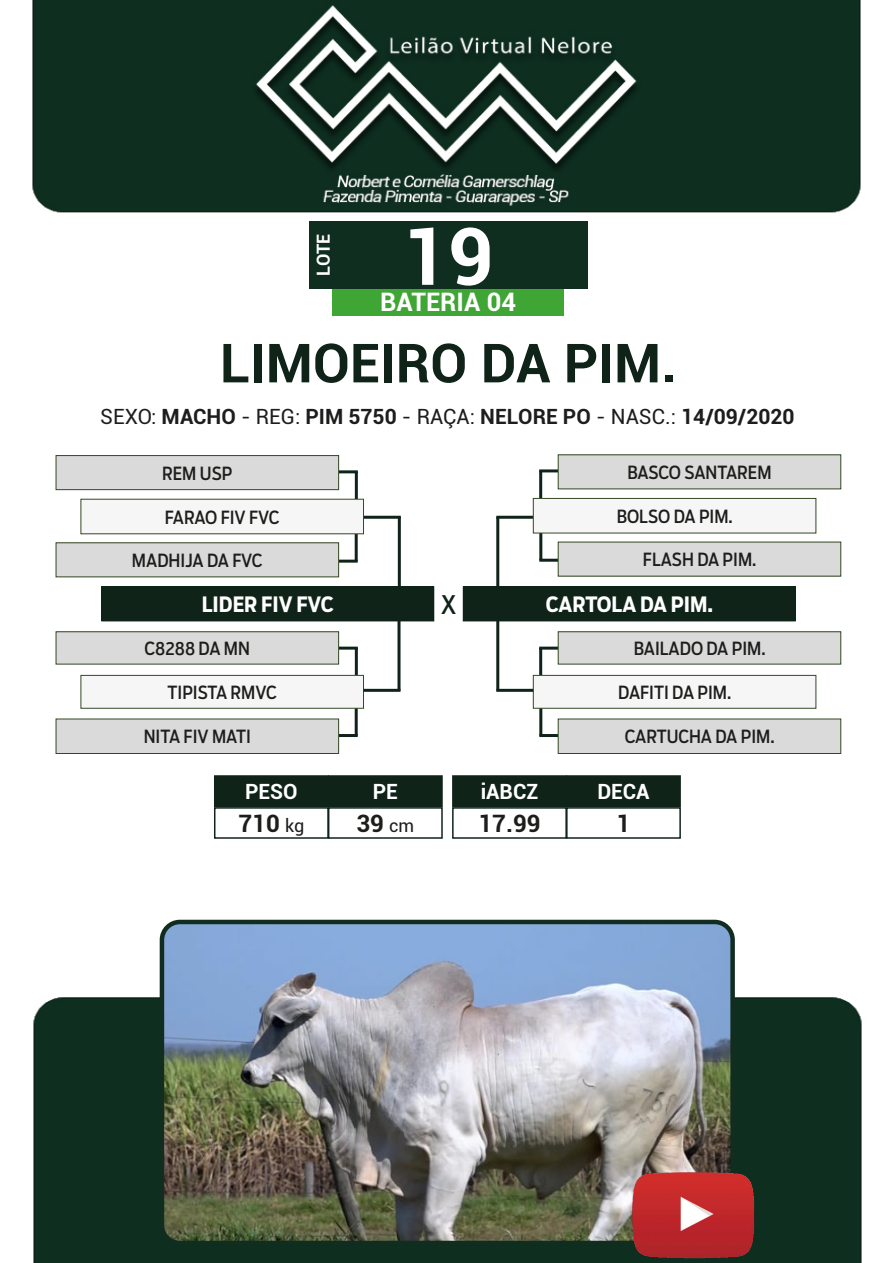
<style>
.page{position:relative;width:893px;height:1263px;background:#fff}
.page>*{position:absolute;margin:0;border:0;box-sizing:border-box;transform-origin:0 0}
.t1{font:700 79.5px "Roboto";color:#fff}
.t2{font:700 54px "Roboto";color:#0f2319}
.t3{font:700 25.5px "Roboto";color:#fff}
.t4{font:25.5px "Boomer Cond";color:#0f2319}
.t5{font:700 24px "Roboto";color:#1d1d1b}
.t6{font:700 21px "Roboto";color:#1d1d1b}
.t7{font:700 21px "Boomer Cond";color:#fff}
.t8{font:700 21px "Roboto";color:#fff}
.t9{font:18px "Boomer Cond";color:#1d1d1b}
.t10{font:700 18px "Roboto";color:#fff}
.s1{font-weight:400}
.s2{font-weight:400;font-size:18px}
</style>
<div class="page">
<img style="left:32px;top:0;width:830px;height:1263px">
<hr style="left:496px;top:517px;width:3px;height:70px;background:#0f2319">
<hr style="left:496px;top:516px;width:37px;height:3px;background:#0f2319">
<hr style="left:398px;top:517px;width:3px;height:70px;background:#0f2319">
<hr style="left:364px;top:516px;width:37px;height:3px;background:#0f2319">
<hr style="left:355px;top:648px;width:3px;height:27px;background:#0f2319">
<hr style="left:339px;top:647px;width:19px;height:3px;background:#0f2319">
<hr style="left:355px;top:708px;width:3px;height:28px;background:#0f2319">
<hr style="left:338px;top:734px;width:20px;height:3px;background:#0f2319">
<hr style="left:539px;top:648px;width:3px;height:27px;background:#0f2319">
<hr style="left:539px;top:647px;width:19px;height:3px;background:#0f2319">
<hr style="left:539px;top:708px;width:3px;height:28px;background:#0f2319">
<hr style="left:539px;top:734px;width:20px;height:3px;background:#0f2319">
<hr style="left:539px;top:471px;width:3px;height:27px;background:#0f2319">
<hr style="left:539px;top:469px;width:19px;height:3px;background:#0f2319">
<hr style="left:539px;top:533px;width:3px;height:27px;background:#0f2319">
<hr style="left:539px;top:559px;width:20px;height:3px;background:#0f2319">
<hr style="left:355px;top:534px;width:3px;height:27px;background:#0f2319">
<hr style="left:338px;top:560px;width:20px;height:3px;background:#0f2319">
<hr style="left:355px;top:472px;width:3px;height:27px;background:#0f2319">
<hr style="left:339px;top:470px;width:19px;height:3px;background:#0f2319">
<hr style="left:512px;top:567px;width:283px;height:1px;background:#fff">
<div style="left:558px;top:542px;width:283px;height:34px;background:#dadada"></div>
<div style="left:56px;top:543px;width:283px;height:34px;background:#dadada"></div>
<div style="left:56px;top:542px;width:283px;height:35px;border:1px solid #334823"></div>
<div style="left:56px;top:719px;width:283px;height:34px;background:#dadada"></div>
<div style="left:56px;top:719px;width:283px;height:35px;border:1px solid #334823"></div>
<div style="left:558px;top:719px;width:283px;height:34px;background:#dadada"></div>
<div style="left:558px;top:719px;width:283px;height:35px;border:1px solid #334823"></div>
<div style="left:533px;top:498px;width:283px;height:35px;background:#f6f6f6"></div>
<div style="left:533px;top:498px;width:283px;height:35px;border:1px solid #334823"></div>
<div style="left:81px;top:499px;width:282px;height:35px;background:#f6f6f6"></div>
<div style="left:81px;top:675px;width:282px;height:33px;background:#f6f6f6"></div>
<div style="left:81px;top:675px;width:283px;height:34px;border:1px solid #334823"></div>
<div style="left:533px;top:675px;width:283px;height:33px;background:#f6f6f6"></div>
<div style="left:533px;top:675px;width:283px;height:34px;border:1px solid #334823"></div>
<div style="left:558px;top:455px;width:283px;height:34px;background:#dadada"></div>
<div style="left:558px;top:454px;width:283px;height:35px;border:1px solid #334823"></div>
<div style="left:56px;top:456px;width:283px;height:34px;background:#dadada"></div>
<div style="left:56px;top:455px;width:283px;height:35px;border:1px solid #334823"></div>
<div style="left:56px;top:632px;width:283px;height:32px;background:#dadada"></div>
<div style="left:56px;top:631px;width:283px;height:33px;border:1px solid #334823"></div>
<div style="left:558px;top:632px;width:283px;height:32px;background:#dadada"></div>
<div style="left:558px;top:631px;width:283px;height:33px;border:1px solid #334823"></div>
<div style="left:434px;top:587px;width:28px;height:34px;background:#fff"></div>
<div style="left:102px;top:587px;width:332px;height:34px;background:#0f2319"></div>
<div style="left:101px;top:586px;width:333px;height:35px;border:1px solid #0e2318"></div>
<div style="left:463px;top:587px;width:332px;height:34px;background:#0f2319"></div>
<div style="left:463px;top:586px;width:333px;height:35px;border:1px solid #0e2318"></div>
<hr style="left:397px;top:620px;width:3px;height:70px;background:#0f2319">
<hr style="left:363px;top:689px;width:37px;height:3px;background:#0f2319">
<hr style="left:496px;top:620px;width:3px;height:70px;background:#0f2319">
<hr style="left:496px;top:689px;width:37px;height:3px;background:#0f2319">
<div style="left:332px;top:287px;width:232px;height:29px;background:#3fa535"></div>
<div style="left:309px;top:221px;width:278px;height:68px;background:#0f2e1f"></div>
<img style="left:162px;top:922px;width:571px;height:321px">
<div style="left:160px;top:920px;width:575px;height:325px;border:4px solid #112d1f;border-radius:18px"></div>
<img style="left:631px;top:1170px;width:126px;height:90px">
<div style="left:215px;top:776px;width:113px;height:30px;background:#0f2319"></div>
<div style="left:214px;top:775px;width:115px;height:32px;border:2px solid #10231a"></div>
<div style="left:214px;top:807px;width:115px;height:32px;border:2px solid #10231a"></div>
<div style="left:329px;top:776px;width:113px;height:30px;background:#0f2319"></div>
<div style="left:328px;top:775px;width:115px;height:32px;border:2px solid #10231a"></div>
<div style="left:328px;top:807px;width:115px;height:32px;border:2px solid #10231a"></div>
<div style="left:453px;top:776px;width:113px;height:30px;background:#0f2319"></div>
<div style="left:452px;top:775px;width:115px;height:32px;border:2px solid #10231a"></div>
<div style="left:452px;top:807px;width:115px;height:32px;border:2px solid #10231a"></div>
<div style="left:567px;top:776px;width:113px;height:30px;background:#0f2319"></div>
<div style="left:566px;top:775px;width:115px;height:32px;border:2px solid #10231a"></div>
<div style="left:566px;top:807px;width:115px;height:32px;border:2px solid #10231a"></div>
<p class="t10" style="left:311px;top:276px;width:44px;rotate:-90deg">LOTE</p>
<p class="t1" style="left:402px;top:200px;width:93px">19</p>
<p class="t3" style="left:380px;top:284px;width:137px">BATERIA 04</p>
<p class="t2" style="left:220px;top:325px;width:458px">LIMOEIRO DA PIM.</p>
<p class="t6" style="left:100px;top:402px;width:696px"><span class="s1">SEXO:</span> MACHO <span class="s1">- REG:</span> PIM 5750 <span class="s1">- RAÇA:</span> NELORE PO <span class="s1">- NASC.:</span> 14/09/2020</p>
<p class="t9" style="left:162px;top:463px;width:72px">REM USP</p>
<p class="t9" style="left:627px;top:462px;width:146px">BASCO SANTAREM</p>
<p class="t9" style="left:165px;top:506px;width:116px">FARAO FIV FVC</p>
<p class="t9" style="left:617px;top:506px;width:118px">BOLSO DA PIM.</p>
<p class="t9" style="left:132px;top:550px;width:132px">MADHIJA DA FVC</p>
<p class="t9" style="left:643px;top:549px;width:115px">FLASH DA PIM.</p>
<p class="t7" style="left:202px;top:592px;width:133px">LIDER FIV FVC</p>
<p class="t4" style="left:441px;top:590px;width:17px">X</p>
<p class="t7" style="left:546px;top:592px;width:169px">CARTOLA DA PIM.</p>
<p class="t9" style="left:145px;top:638px;width:107px">C8288 DA MN</p>
<p class="t9" style="left:634px;top:638px;width:133px">BAILADO DA PIM.</p>
<p class="t9" style="left:168px;top:682px;width:111px">TIPISTA RMVC</p>
<p class="t9" style="left:618px;top:682px;width:115px">DAFITI DA PIM.</p>
<p class="t9" style="left:144px;top:726px;width:109px">NITA FIV MATI</p>
<p class="t9" style="left:625px;top:726px;width:151px">CARTUCHA DA PIM.</p>
<p class="t8" style="left:245px;top:777px;width:54px">PESO</p>
<p class="t5" style="left:238px;top:806px;width:67px">710 <span class="s2">kg</span></p>
<p class="t8" style="left:373px;top:777px;width:27px">PE</p>
<p class="t5" style="left:356px;top:806px;width:59px">39 <span class="s2">cm</span></p>
<p class="t8" style="left:481px;top:777px;width:59px">iABCZ</p>
<p class="t5" style="left:478px;top:806px;width:64px">17.99</p>
<p class="t8" style="left:597px;top:777px;width:54px">DECA</p>
<p class="t5" style="left:617px;top:806px;width:15px">1</p>
</div>
